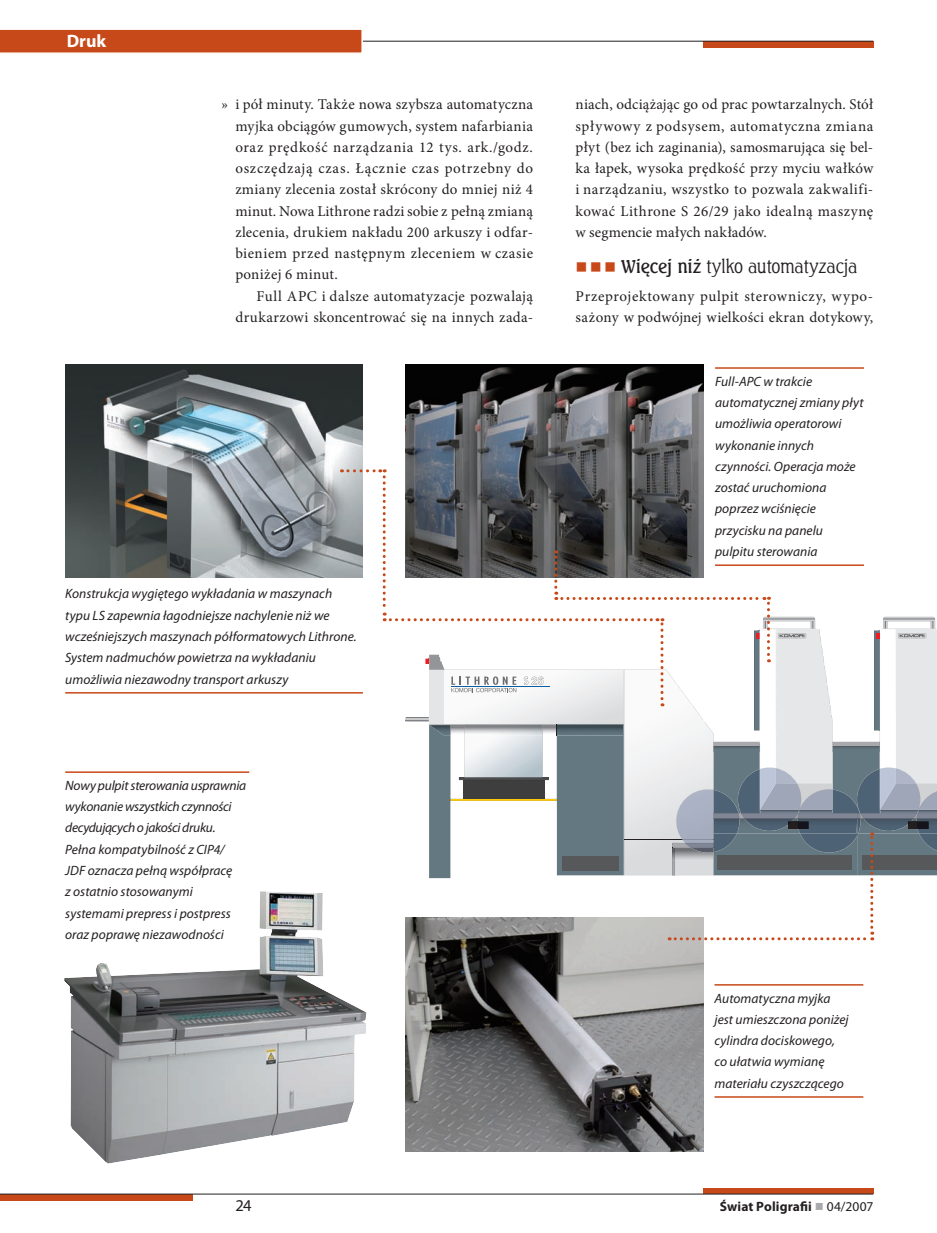
<style>
.page{position:relative;width:937px;height:1233px;background:#fff}
.page>*{position:absolute;margin:0;border:0;box-sizing:border-box;transform-origin:0 0}
.t1{font:18px "Seagull Lt EU Normal";letter-spacing:-.02em;color:#231f20}
.t2{font:700 18px "Myriad Pro";color:#fff}
.t3{font:16.5px "Myriad Pro";color:#231f20}
.t4{font:15px/21.3px "Minion Pro";letter-spacing:.03em;color:#231f20;text-align:justify}
.t5{font:italic 13.5px/21.3px "Myriad Pro";color:#231f20}
.t6{font:700 13.5px "Myriad Pro";letter-spacing:.01em;color:#231f20}
.s1{font-family:"Newspaper Pi Normal";color:#c74919}
.s2{font-family:"Seagull Md EU Normal"}
.s3{font-family:"Newspaper Pi Normal";font-weight:400;color:#a8a9ad}
.s4{font-weight:400}
</style>
<div class="page">
<div style="left:703px;top:41px;width:170px;height:7px;background:#c74919"></div>
<svg style="left:0;top:1194px;width:193px;height:6px"></svg>
<div style="left:703px;top:1188px;width:170px;height:5px;background:#c74919"></div>
<hr style="left:0;top:1193px;width:873px;height:1px;background:#231f20">
<hr style="left:0;top:41px;width:873px;height:1px;background:#231f20">
<svg style="left:0;top:29px;width:363px;height:24px;background:#ca5428"></svg>
<img style="left:405px;top:364px;width:298px;height:105px">
<img style="left:65px;top:364px;width:298px;height:213px">
<img style="left:64px;top:891px;width:302px;height:272px">
<img style="left:405px;top:940px;width:298px;height:211px">
<hr style="left:65px;top:692px;width:298px;height:1px;background:#c74919">
<hr style="left:65px;top:771px;width:184px;height:2px;background:#c74919">
<hr style="left:715px;top:367px;width:149px;height:2px;background:#c74919">
<hr style="left:714px;top:984px;width:149px;height:1px;background:#c74919">
<hr style="left:714px;top:1096px;width:149px;height:1px;background:#c74919">
<svg style="left:348px;top:469px;width:589px;height:471px"></svg>
<p class="t2" style="left:67px;top:34px;width:41px">Druk</p>
<p class="t4" style="left:221px;top:95px;width:8px">»</p>
<p class="t4" style="left:235px;top:95px;width:299px">i pół minuty. Także nowa szybsza automatyczna myjka obciągów gumowych, system nafarbiania oraz prędkość narządzania 12 tys. ark./godz. oszczędzają czas. Łącznie czas potrzebny do zmiany zlecenia został skrócony do mniej niż 4 minut. Nowa Lithrone radzi sobie z pełną zmianą zlecenia, drukiem nakładu 200 arkuszy i odfar&shy;bieniem przed następnym zleceniem w czasie poniżej 6 minut.</p>
<p class="t4" style="left:235px;top:286px;width:299px;text-align:right">Full APC i dalsze automatyzacje pozwalają drukarzowi skoncentrować się na innych zada-</p>
<p class="t5" style="left:65px;top:584px;width:293px">Konstrukcja wygiętego wykładania w maszynach typu LS zapewnia łagodniejsze nachylenie niż we wcześniejszych maszynach półformatowych Lithrone.<br>System nadmuchów powietrza na wykładaniu umożliwia niezawodny transport arkuszy</p>
<p class="t5" style="left:65px;top:775px;width:183px">Nowy pulpit sterowania usprawnia wykonanie wszystkich czynności decydujących o jakości druku.<br>Pełna kompatybilność z CIP4/<br>JDF oznacza pełną współpracę<br>z ostatnio stosowanymi systemami prepress i postpress oraz poprawę niezawodności</p>
<p class="t4" style="left:575px;top:95px;width:299px">niach, odciążając go od prac powtarzalnych. Stół spływowy z podsysem, automatyczna zmiana płyt (bez ich zaginania), samosmarująca się bel&shy;ka łapek, wysoka prędkość przy myciu wałków i narządzaniu, wszystko to pozwala zakwalifi&shy;kować Lithrone S 26/29 jako idealną maszynę w segmencie małych nakładów.</p>
<p class="t1" style="left:575px;top:255px;width:284px"><span class="s1">rrr</span> <span class="s2">Więcej niż</span> tylko automatyzacja</p>
<p class="t4" style="left:575px;top:286px;width:299px">Przeprojektowany pulpit sterowniczy, wypo&shy;sażony w podwójnej wielkości ekran dotykowy,</p>
<p class="t5" style="left:715px;top:371px;width:150px">Full-APC w trakcie automatycznej zmiany płyt umożliwia operatorowi wykonanie innych czynności. Operacja może zostać uruchomiona poprzez wciśnięcie przycisku na panelu pulpitu sterowania</p>
<p class="t5" style="left:714px;top:988px;width:136px">Automatyczna myjka jest umieszczona poniżej cylindra dociskowego, co ułatwia wymianę materiału czyszczącego</p>
<p class="t3" style="left:235px;top:1199px;width:18px">24</p>
<p class="t6" style="left:720px;top:1201px;width:155px">Świat Poligrafii <span class="s3">r</span> <span class="s4">04/2007</span></p>
</div>
